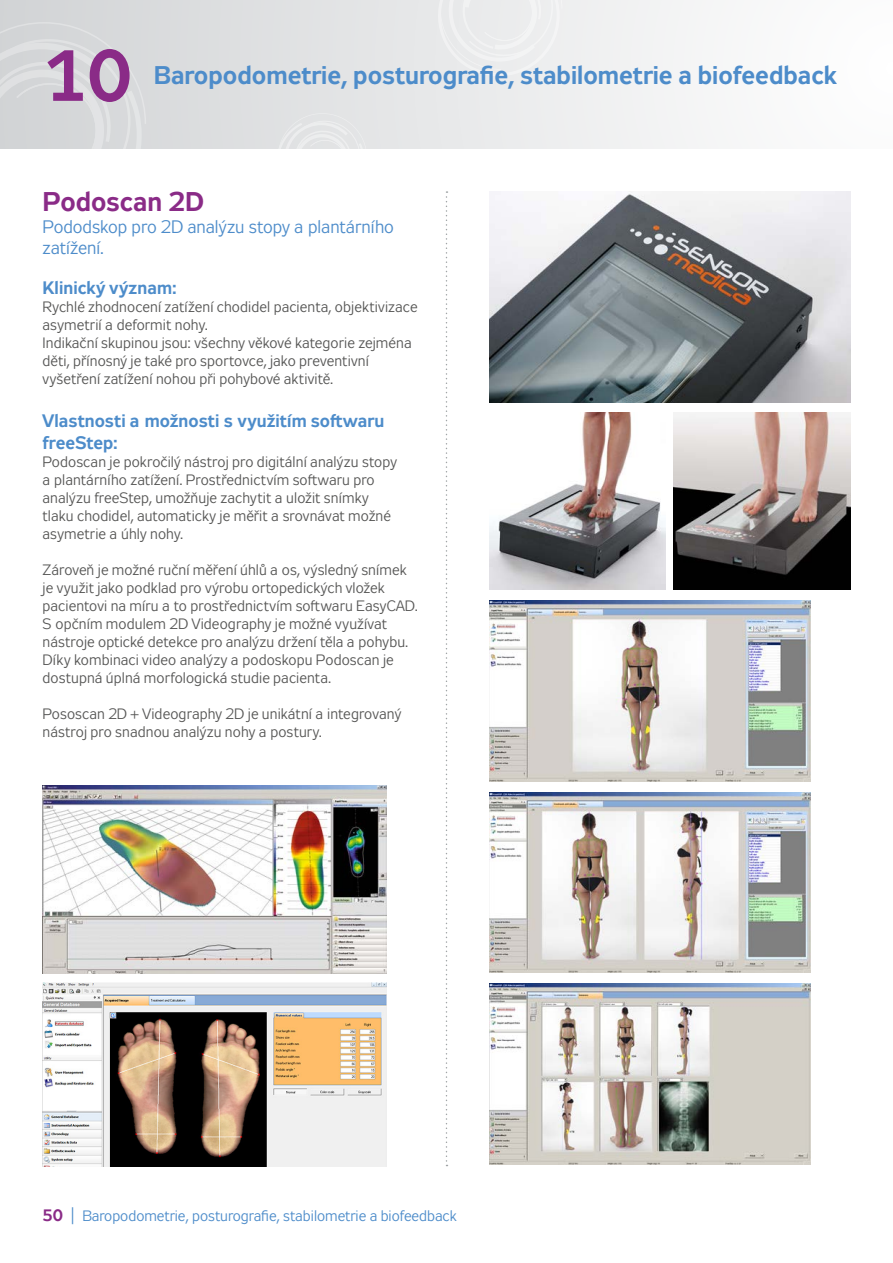
<style>
.page{position:relative;width:893px;height:1263px;background:#fff}
.page>*{position:absolute;margin:0;border:0;box-sizing:border-box;transform-origin:0 0}
.t1{font:72px "Zeppelin 33";color:#8a2b87}
.t2{font:27px "Zeppelin 33";color:#8a2b87}
.t3{font:25.5px "Zeppelin 33";color:#4d8cca}
.t4{font:18px/21.6px "Zeppelin 33";letter-spacing:.005em;color:#4d8cca}
.t5{font:18px/21.6px "Zeppelin 31";color:#4d8cca}
.t6{font:15px/18px "Zeppelin 31";letter-spacing:.005em;color:#575756}
.t7{font:15px "Zeppelin 31";color:#4d8cca}
.s1{font-family:"Zeppelin 33";font-size:16.5px;color:#8a2b87}
.s2{font-size:16.5px}
</style>
<div class="page">
<div style="left:0;top:0;width:893px;height:149px;background:linear-gradient(to right,#d2d3d5,#fefefe)"></div>
<svg style="left:0;top:22px;width:146px;height:127px;background:#d7d9da"></svg>
<div style="left:436px;top:0;width:126px;height:78px;background:#ececed"></div>
<svg style="left:275px;top:113px;width:92px;height:36px;background:#e4e5e6"></svg>
<svg style="left:446px;top:191px;width:1px;height:975px"></svg>
<img style="left:489px;top:191px;width:361px;height:211px">
<img style="left:489px;top:412px;width:177px;height:177px">
<img style="left:43px;top:983px;width:343px;height:183px">
<img style="left:489px;top:601px;width:322px;height:180px">
<img style="left:673px;top:412px;width:177px;height:177px">
<img style="left:43px;top:785px;width:343px;height:189px">
<img style="left:489px;top:792px;width:322px;height:181px">
<img style="left:489px;top:984px;width:322px;height:180px">
<h1 class="t1" style="left:43px;top:35px;width:91px">10</h1>
<h3 class="t3" style="left:154px;top:61px;width:685px">Baropodometrie, posturografie, stabilometrie a biofeedback</h3>
<h2 class="t2" style="left:43px;top:187px;width:163px">Podoscan 2D</h2>
<p class="t5" style="left:43px;top:217px;width:353px">Pododskop pro 2D analýzu stopy a plantárního zatížení.</p>
<p class="t4" style="left:43px;top:278px;width:136px">Klinický význam:</p>
<p class="t6" style="left:43px;top:299px;width:377px">Rychlé zhodnocení zatížení chodidel pacienta, objektivizace asymetrií a deformit nohy.<br>Indikační skupinou jsou: všechny věkové kategorie zejména děti, přínosný je také pro sportovce, jako preventivní vyšetření zatížení nohou při pohybové aktivitě.</p>
<p class="t4" style="left:43px;top:412px;width:343px">Vlastnosti a možnosti s využitím softwaru freeStep:</p>
<p class="t6" style="left:43px;top:454px;width:356px">Podoscan je pokročilý nástroj pro digitální analýzu stopy a plantárního zatížení. Prostřednictvím softwaru pro analýzu freeStep, umožňuje zachytit a uložit snímky tlaku chodidel, automaticky je měřit a srovnávat možné asymetrie a úhly nohy.</p>
<p class="t6" style="left:43px;top:562px;width:377px">Zároveň je možné ruční měření úhlů a os, výsledný snímek je využit jako podklad pro výrobu ortopedických vložek pacientovi na míru a to prostřednictvím softwaru EasyCAD.<br>S opčním modulem 2D Videography je možné využívat nástroje optické detekce pro analýzu držení těla a pohybu.<br>Díky kombinaci video analýzy a podoskopu Podoscan je dostupná úplná morfologická studie pacienta.</p>
<p class="t6" style="left:43px;top:706px;width:360px">Pososcan 2D + Videography 2D je unikátní a integrovaný nástroj pro snadnou analýzu nohy a postury.</p>
<p class="t7" style="left:43px;top:1207px;width:416px"><span class="s1">50</span> <span class="s2">|</span> Baropodometrie, posturografie, stabilometrie a biofeedback</p>
</div>
